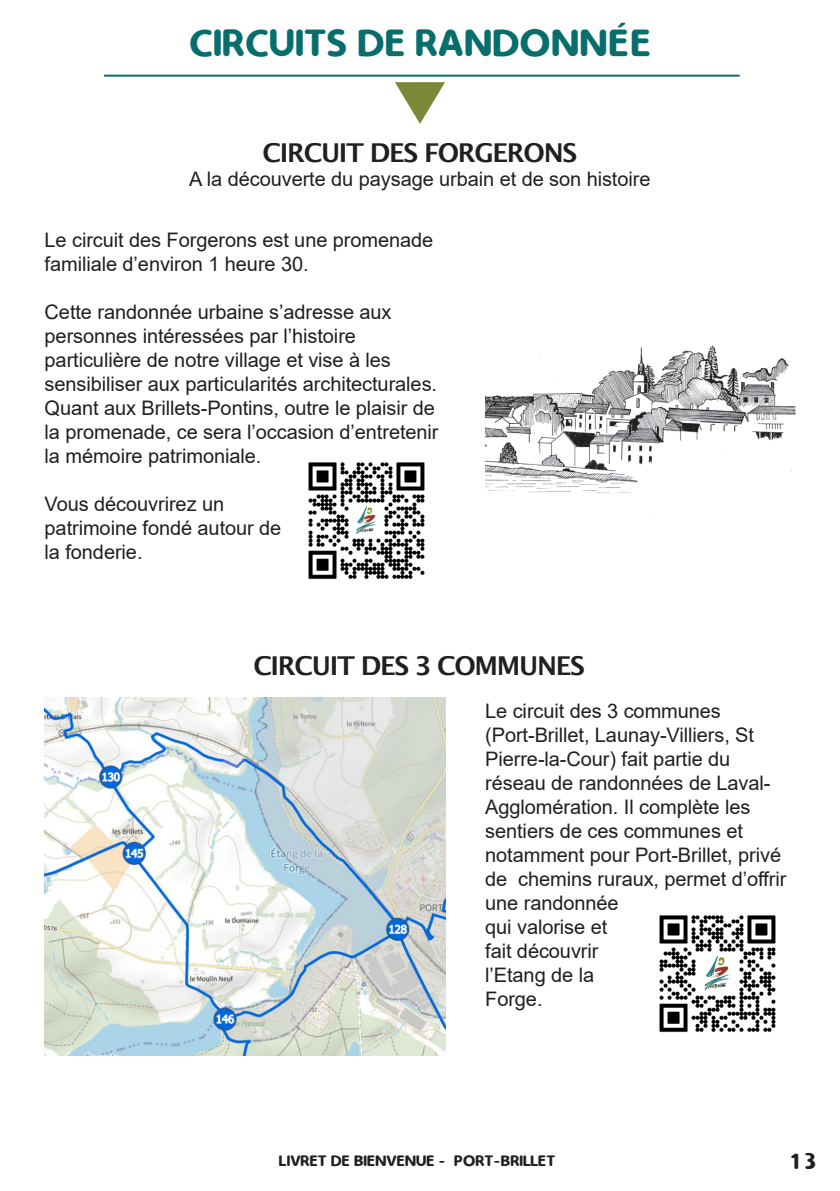
<style>
.page{position:relative;width:840px;height:1191px;background:#fff}
.page>*{position:absolute;margin:0;border:0;box-sizing:border-box;transform-origin:0 0}
.Titre_H2{font:40px "Simply Rounded";color:#076e6c}
.t1{font:600 26px "Lucida Sans";letter-spacing:-.05em;color:#231f20}
.t2{font:24px "Simply Rounded";color:#231f20}
.paragggg{font:20px/24px "Arial";letter-spacing:-.005em;color:#231f20}
.t3{font:16px "Simply Rounded";color:#231f20}
</style>
<div class="page">
<svg style="left:395px;top:82px;width:50px;height:42px"></svg>
<hr style="left:104px;top:75px;width:635px;height:2px;background:#076e6c">
<img style="left:485px;top:345px;width:309px;height:149px">
<img style="left:45px;top:698px;width:400px;height:358px">
<img style="left:308px;top:462px;width:117px;height:118px">
<img style="left:659px;top:915px;width:117px;height:118px">
<p class="Titre_H2" style="left:189px;top:22px;width:463px">CIRCUITS DE RANDONNÉE</p>
<p class="t1" style="left:262px;top:138px;width:316px">CIRCUIT DES FORGERONS</p>
<p class="paragggg" style="left:189px;top:167px;width:462px">A la découverte du paysage urbain et de son histoire</p>
<p class="paragggg" style="left:45px;top:228px;width:390px">Le circuit des Forgerons est une promenade familiale d’environ 1 heure 30.</p>
<p class="paragggg" style="left:45px;top:300px;width:395px">Cette randonnée urbaine s’adresse aux personnes intéressées par l’histoire particulière de notre village et vise à les sensibiliser aux particularités architecturales.<br>Quant aux Brillets-Pontins, outre le plaisir de la promenade, ce sera l’occasion d’entretenir la mémoire patrimoniale.</p>
<p class="paragggg" style="left:45px;top:492px;width:238px">Vous découvrirez un patrimoine fondé autour de la fonderie.</p>
<p class="t1" style="left:253px;top:651px;width:333px">CIRCUIT DES 3 COMMUNES</p>
<p class="paragggg" style="left:485px;top:698px;width:302px">Le circuit des 3 communes (Port-Brillet, Launay-Villiers, St<br>Pierre-la-Cour) fait partie du réseau de randonnées de Laval-<br>Agglomération. Il complète les sentiers de ces communes et notamment pour Port-Brillet, privé de chemins ruraux, permet d’offrir une randonnée<br>qui valorise et<br>fait découvrir<br>l’Etang de la<br>Forge.</p>
<p class="t3" style="left:279px;top:1152px;width:278px">LIVRET DE BIENVENUE - PORT-BRILLET</p>
<p class="t2" style="left:789px;top:1148px;width:29px">13</p>
</div>
